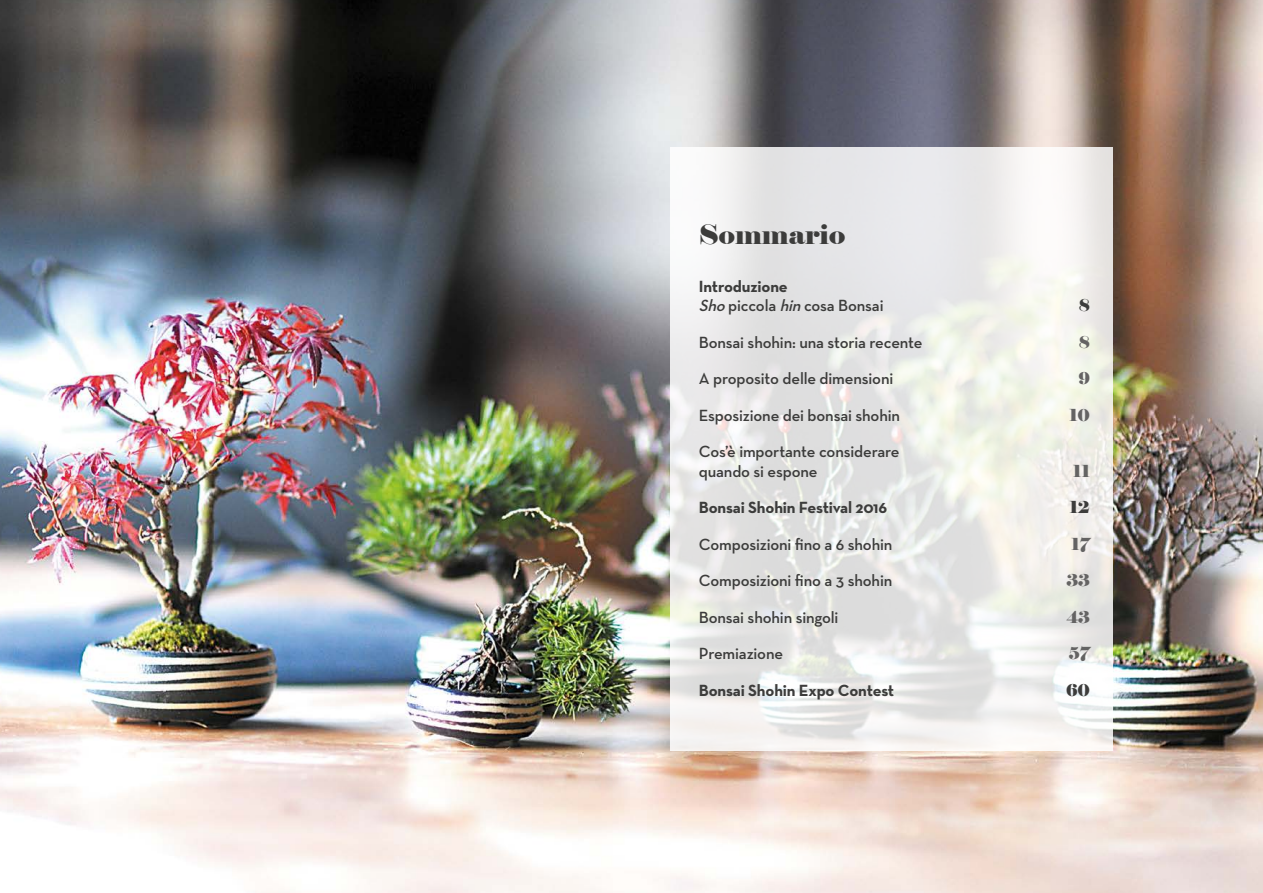
<style>
.page{position:relative;width:1263px;height:893px;background:#fff}
.page>*{position:absolute;margin:0;border:0;box-sizing:border-box;transform-origin:0 0}
.t1{font:27px "Elephant";color:#3c3c3b;scale:1.05 1}
.t2{font:600 16.5px/19.5px "Neutraface Text";letter-spacing:-.01em;color:#3c3c3b}
.t3{font:700 16.5px "Neutraface Text";letter-spacing:-.01em;color:#3c3c3b}
.t4{font:16.5px "Elephant";letter-spacing:-.01em;color:#646363}
.t5{font:16.5px "Elephant";color:#3c3c3b}
.s1{font-weight:700}
.s2{font-style:italic}
</style>
<div class="page">
<img style="left:1px;top:0;width:1262px;height:893px">
<svg style="left:671px;top:147px;width:442px;height:604px"></svg>
<h1 class="t1" style="left:699px;top:217px;width:141px">Sommario</h1>
<p class="t2" style="left:699px;top:276px;width:186px"><span class="s1">Introduzione<br></span><span class="s2">Sho</span>piccola <span class="s2">hin</span>cosa Bonsai</p>
<p class="t5" style="left:1079px;top:295px;width:13px">8</p>
<p class="t2" style="left:699px;top:332px;width:225px">Bonsai shohin: una storia recente</p>
<p class="t4" style="left:1079px;top:332px;width:13px">8</p>
<p class="t2" style="left:699px;top:369px;width:196px">A proposito delle dimensioni</p>
<p class="t4" style="left:1078px;top:368px;width:13px">9</p>
<p class="t2" style="left:699px;top:405px;width:203px">Esposizione dei bonsai shohin</p>
<p class="t4" style="left:1069px;top:405px;width:23px">10</p>
<p class="t2" style="left:699px;top:442px;width:202px">Cos’è importante considerare quando si espone</p>
<p class="t4" style="left:1073px;top:461px;width:19px">11</p>
<p class="t3" style="left:699px;top:497px;width:190px">Bonsai Shohin Festival 2016</p>
<p class="t5" style="left:1069px;top:497px;width:22px">12</p>
<p class="t2" style="left:699px;top:534px;width:195px">Composizioni fino a 6 shohin</p>
<p class="t4" style="left:1071px;top:534px;width:20px">17</p>
<p class="t2" style="left:699px;top:571px;width:195px">Composizioni fino a 3 shohin</p>
<p class="t4" style="left:1066px;top:570px;width:25px">33</p>
<p class="t2" style="left:699px;top:607px;width:141px">Bonsai shohin singoli</p>
<p class="t4" style="left:1067px;top:607px;width:25px">43</p>
<p class="t2" style="left:699px;top:644px;width:86px">Premiazione</p>
<p class="t4" style="left:1069px;top:643px;width:23px">57</p>
<p class="t3" style="left:699px;top:680px;width:197px">Bonsai Shohin Expo Contest</p>
<p class="t5" style="left:1066px;top:680px;width:26px">60</p>
</div>
